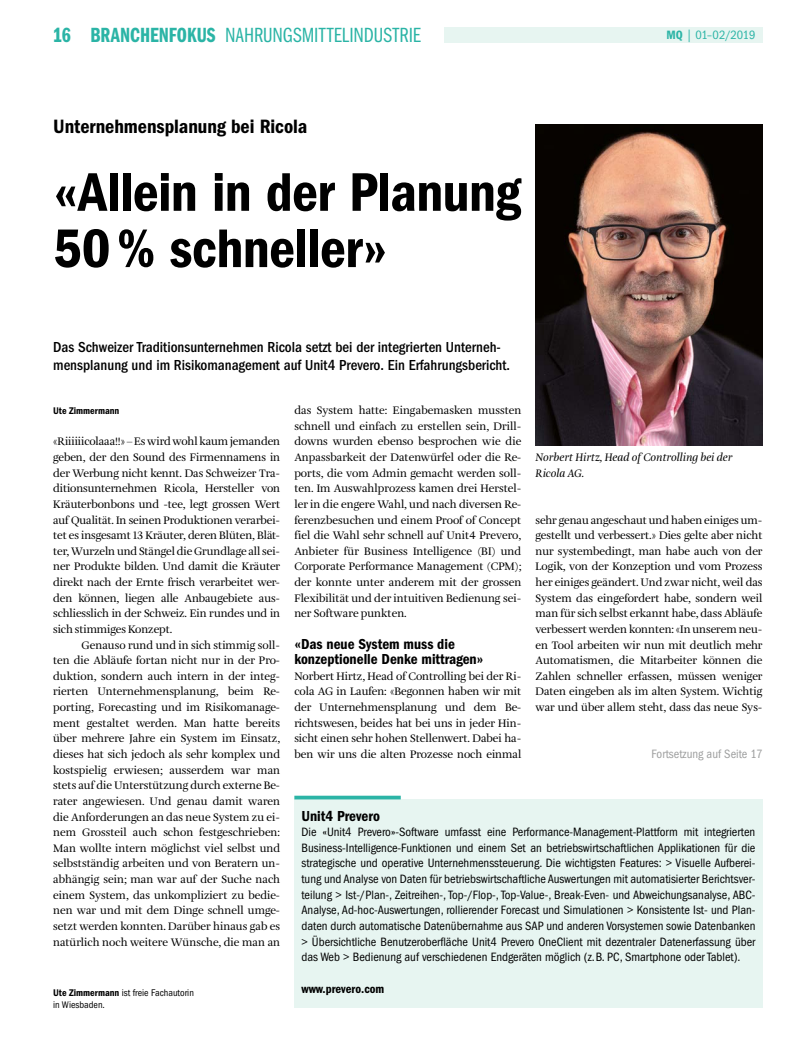
<style>
.page{position:relative;width:798px;height:1053px;background:#fff}
.page>*{position:absolute;margin:0;border:0;box-sizing:border-box;transform-origin:0 0}
.t1{font:56.25px/56.2px "ITC Franklin Gothic Std Dm Cd";letter-spacing:-.01em;color:#000}
.t2{font:21.25px "ITC Franklin Gothic Std Bk Cp";letter-spacing:.005em;color:#2bb4a6}
.t3{font:20px "ITC Franklin Gothic Std Dm Cd";color:#000}
.t4{font:500 condensed 15px/18.1px "ITC Franklin Gothic Std";color:#000}
.t5{font:15px/15.6px "ITC Franklin Gothic Std Dm Cd";color:#000}
.t6{font:condensed 12.5px/15.6px "ITC Franklin Gothic Std";color:#000;text-align:justify}
.t7{font:condensed 12.5px "ITC Franklin Gothic Std";color:#9d9e9e}
.t8{font:12.5px "ITC Franklin Gothic Std Dm Cd";color:#000}
.t9{font:condensed 12.5px "ITC Franklin Gothic Std";letter-spacing:-.025em;color:#2bb4a6}
.t10{font:11.25px/15.6px "Amalia Pro";letter-spacing:-.005em;color:#000;text-align:justify}
.t11{font:italic 11.25px/15.6px "Amalia Pro";color:#000}
.t12{font:condensed 10px "ITC Franklin Gothic Std";color:#000}
.t13{font:10px "ITC Franklin Gothic Std Dm Cd";color:#000}
.s1{font-family:"ITC Franklin Gothic Std Dm Cp"}
.s2{font-family:"ITC Franklin Gothic Std Dm Cd";font-stretch:normal}
</style>
<div class="page">
<div style="left:444px;top:27px;width:318px;height:15px;background:#e7f5f1"></div>
<div style="left:294px;top:799px;width:468px;height:209px;background:#e7f5f1"></div>
<svg style="left:294px;top:795px;width:106px;height:4px"></svg>
<img style="left:535px;top:125px;width:227px;height:320px">
<h2 class="t2" style="left:53px;top:23px;width:369px"><span class="s1">16 BRANCHENFOKUS</span> NAHRUNGSMITTELINDUSTRIE</h2>
<p class="t9" style="left:666px;top:28px;width:90px"><span class="s2">MQ</span> | 01–02/2019</p>
<h3 class="t3" style="left:53px;top:114px;width:256px">Unternehmensplanung bei Ricola</h3>
<h1 class="t1" style="left:53px;top:164px;width:469px">«Allein in der Planung<br>50% schneller»</h1>
<h3 class="t4" style="left:53px;top:337px;width:458px">Das Schweizer Traditionsunternehmen Ricola setzt bei der integrierten Unterneh&shy;mensplanung und im Risikomanagement auf Unit4 Prevero. Ein Erfahrungsbericht.</h3>
<p class="t13" style="left:53px;top:405px;width:68px">Ute Zimmermann</p>
<p class="t10" style="left:53px;top:434px;width:228px">«Riiiiiicolaaa!!» – Es wird wohl kaum jemanden geben, der den Sound des Firmennamens in der Werbung nicht kennt. Das Schweizer Tra&shy;ditionsunternehmen Ricola, Hersteller von Kräuterbonbons und -tee, legt grossen Wert auf Qualität. In seinen Produktionen verarbei&shy;tet es insgesamt 13 Kräuter, deren Blüten, Blät&shy;ter, Wurzeln und Stängel die Grundlage all sei&shy;ner Produkte bilden. Und damit die Kräuter direkt nach der Ernte frisch verarbeitet wer&shy;den können, liegen alle Anbaugebiete aus&shy;schliesslich in der Schweiz. Ein rundes und in sich stimmiges Konzept.</p>
<p class="t10" style="left:53px;top:637px;width:228px;text-indent:28px">Genauso rund und in sich stimmig soll&shy;ten die Abläufe fortan nicht nur in der Pro&shy;duktion, sondern auch intern in der integ&shy;rierten Unternehmensplanung, beim Re&shy;porting, Forecasting und im Risikomanage&shy;ment gestaltet werden. Man hatte bereits über mehrere Jahre ein System im Einsatz, dieses hat sich jedoch als sehr komplex und kostspielig erwiesen; ausserdem war man stets auf die Unterstützung durch externe Be&shy;rater angewiesen. Und genau damit waren die Anforderungen an das neue System zu ei&shy;nem Grossteil auch schon festgeschrieben:<br>Man wollte intern möglichst viel selbst und selbstständig arbeiten und von Beratern un&shy;abhängig sein; man war auf der Suche nach einem System, das unkompliziert zu bedie&shy;nen war und mit dem Dinge schnell umge&shy;setzt werden konnten. Darüber hinaus gab es natürlich noch weitere Wünsche, die man an</p>
<p class="t10" style="left:294px;top:403px;width:228px">das System hatte: Eingabemasken mussten schnell und einfach zu erstellen sein, Drill&shy;downs wurden ebenso besprochen wie die Anpassbarkeit der Datenwürfel oder die Re&shy;ports, die vom Admin gemacht werden soll&shy;ten. Im Auswahlprozess kamen drei Herstel&shy;ler in die engere Wahl, und nach diversen Re&shy;ferenzbesuchen und einem Proof of Concept fiel die Wahl sehr schnell auf Unit4 Prevero, Anbieter für Business Intelligence (BI) und Corporate Performance Management (CPM); der konnte unter anderem mit der grossen Flexibilität und der intuitiven Bedienung sei&shy;ner Software punkten.</p>
<h3 class="t5" style="left:294px;top:635px;width:190px">«Das neue System muss die konzeptionelle Denke mittragen»</h3>
<p class="t10" style="left:294px;top:668px;width:228px">Norbert Hirtz, Head of Controlling bei der Ri&shy;cola AG in Laufen: «Begonnen haben wir mit der Unternehmensplanung und dem Be&shy;richtswesen, beides hat bei uns in jeder Hin&shy;sicht einen sehr hohen Stellenwert. Dabei ha&shy;ben wir uns die alten Prozesse noch einmal</p>
<p class="t11" style="left:535px;top:449px;width:198px">Norbert Hirtz, Head of Controlling bei der<br>Ricola AG.</p>
<p class="t10" style="left:535px;top:512px;width:228px">sehr genau angeschaut und haben einiges um&shy;gestellt und verbessert.» Dies gelte aber nicht nur systembedingt, man habe auch von der Logik, von der Konzeption und vom Prozess her einiges geändert. Und zwar nicht, weil das System das eingefordert habe, sondern weil man für sich selbst erkannt habe, dass Abläufe verbessert werden konnten: «In unserem neu&shy;en Tool arbeiten wir nun mit deutlich mehr Automatismen, die Mitarbeiter können die Zahlen schneller erfassen, müssen weniger Daten eingeben als im alten System. Wichtig war und über allem steht, dass das neue Sys-</p>
<p class="t7" style="left:651px;top:746px;width:112px">Fortsetzung auf Seite 17</p>
<h3 class="t5" style="left:301px;top:807px;width:80px">Unit4 Prevero</h3>
<p class="t6" style="left:301px;top:824px;width:455px">Die «Unit4 Prevero»-Software umfasst eine Performance-Management-Plattform mit integrierten Business-Intelligence-Funktionen und einem Set an betriebswirtschaftlichen Applikationen für die strategische und operative Unternehmenssteuerung. Die wichtigsten Features: &gt; Visuelle Aufberei&shy;tung und Analyse von Daten für betriebswirtschaftliche Auswertungen mit automatisierter Berichtsver&shy;teilung &gt; Ist-/Plan-, Zeitreihen-, Top-/Flop-, Top-Value-, Break-Even- und Abweichungsanalyse, ABC-Analyse, Ad-hoc-Auswertungen, rollierender Forecast und Simulationen &gt; Konsistente Ist- und Plan&shy;daten durch automatische Datenübernahme aus SAP und anderen Vorsystemen sowie Datenbanken &gt; Übersichtliche Benutzeroberfläche Unit4 Prevero OneClient mit dezentraler Datenerfassung über das Web &gt; Bedienung auf verschiedenen Endgeräten möglich (z.B. PC, Smartphone oder Tablet).</p>
<p class="t12" style="left:53px;top:987px;width:142px"><span class="s2">Ute Zimmermann</span> ist freie Fachautorin</p>
<p class="t8" style="left:301px;top:981px;width:84px">www.prevero.com</p>
<p class="t12" style="left:53px;top:999px;width:53px">in Wiesbaden.</p>
</div>
